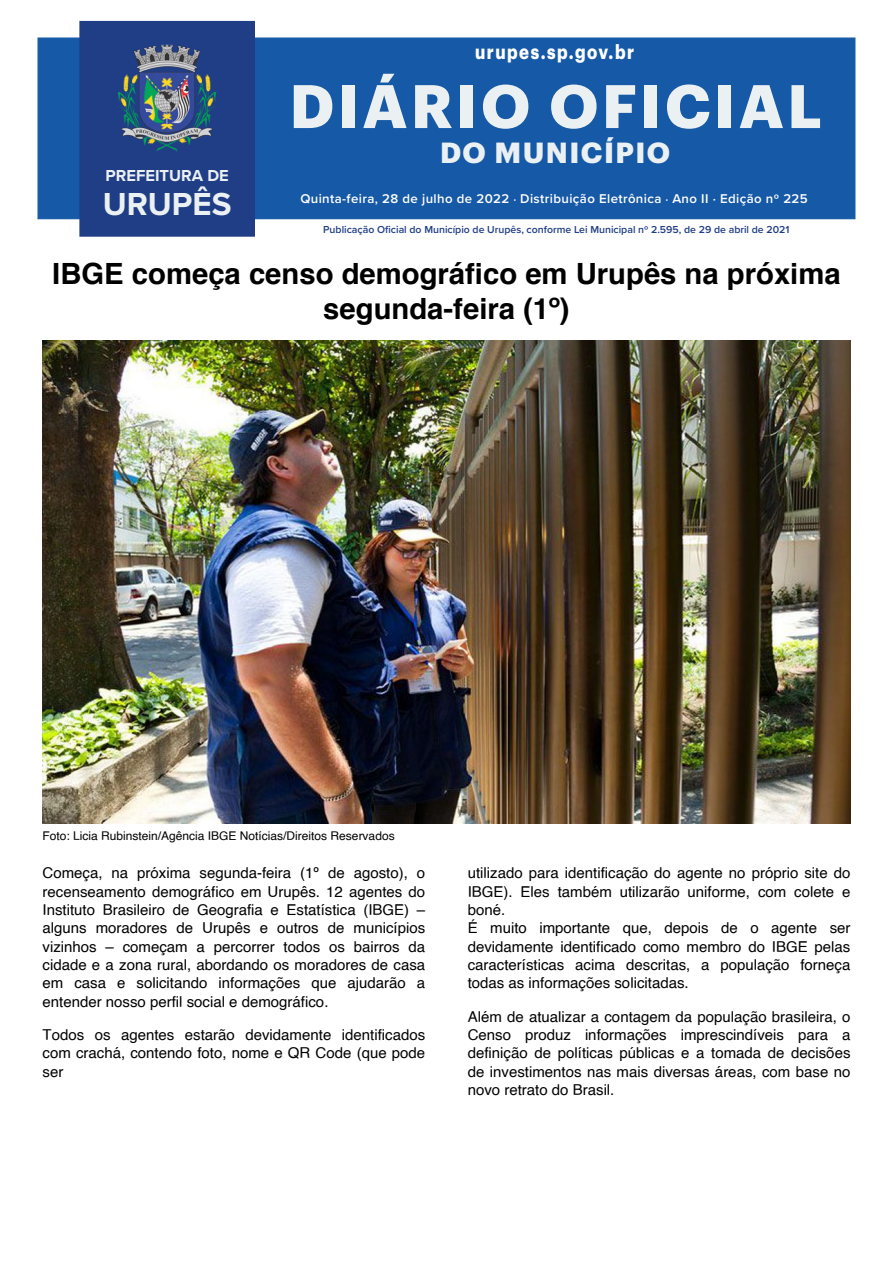
<style>
.page{position:relative;width:893px;height:1263px;background:#fff}
.page>*{position:absolute;margin:0;border:0;box-sizing:border-box;transform-origin:0 0}
.t1{font:700 60px "Graphik";letter-spacing:.06em;color:#ebf0f2}
.t2{font:700 33px "Proxima Nova";color:#ebf0f2}
.t3{font:700 29.25px/35.7px "Helvetica";color:#000;text-align:center}
.t4{font:700 28.5px "Graphik";letter-spacing:.05em;color:#ebf0f2}
.t5{font:700 19.8px "Graphik";letter-spacing:.09em;color:#fff;scale:.83 1}
.t6{font:700 16.5px "Proxima Nova";color:#ebf0f2}
.t7{font:15px/18.3px "Helvetica";color:#000;text-align:justify}
.t8{font:600 13.2px "Proxima Nova";letter-spacing:.03em;color:#fff}
.t9{font:12px "Helvetica";color:#000}
.t10{font:600 10.5px "Proxima Nova";color:#203e86}
.s1{font-size:12px}
</style>
<div class="page">
<div style="left:38px;top:38px;width:817px;height:181px;background:#1659a7"></div>
<div style="left:80px;top:21px;width:174px;height:215px;background:#203e86"></div>
<img style="left:118px;top:44px;width:99px;height:107px">
<div style="left:79px;top:21px;width:176px;height:216px;border:1px solid #203e86"></div>
<img style="left:43px;top:340px;width:807px;height:484px">
<p class="t6" style="left:106px;top:163px;width:125px">PREFEITURA DE</p>
<h2 class="t2" style="left:103px;top:180px;width:130px">URUPÊS</h2>
<h3 class="t5" style="left:475px;top:36px;width:193px">urupes.sp.gov.br</h3>
<h1 class="t1" style="left:290px;top:60px;width:534px">DIÁRIO OFICIAL</h1>
<h3 class="t4" style="left:440px;top:130px;width:232px">DO MUNICÍPIO</h3>
<p class="t8" style="left:300px;top:188px;width:509px">Quinta-feira, 28 de julho de 2022 <span class="s1">⋅</span> Distribuição Eletrônica <span class="s1">⋅</span> Ano II ⋅ Edição nº 225</p>
<p class="t10" style="left:323px;top:222px;width:468px">Publicação Oficial do Município de Urupês, conforme Lei Municipal nº 2.595, de 29 de abril de 2021</p>
<p class="t3" style="left:52px;top:256px;width:790px">IBGE começa censo demográfico em Urupês na próxima segunda-feira (1º)</p>
<p class="t9" style="left:43px;top:826px;width:354px">Foto: Licia Rubinstein/Agência IBGE Notícias/Direitos Reservados</p>
<p class="t7" style="left:43px;top:864px;width:384px">Começa, na próxima segunda-feira (1º de agosto), o recenseamento demográfico em Urupês. 12 agentes do Instituto Brasileiro de Geografia e Estatística (IBGE) – alguns moradores de Urupês e outros de municípios vizinhos – começam a percorrer todos os bairros da cidade e a zona rural, abordando os moradores de casa em casa e solicitando informações que ajudarão a entender nosso perfil social e demográfico.</p>
<p class="t7" style="left:43px;top:1026px;width:384px">Todos os agentes estarão devidamente identificados com crachá, contendo foto, nome e QR Code (que pode ser</p>
<p class="t7" style="left:468px;top:864px;width:384px;text-align:left">utilizado para identificação do agente no próprio site do IBGE). Eles também utilizarão uniforme, com colete e boné.<br>É muito importante que, depois de o agente ser devidamente identificado como membro do IBGE pelas características acima descritas, a população forneça todas as informações solicitadas.</p>
<p class="t7" style="left:468px;top:1008px;width:384px">Além de atualizar a contagem da população brasileira, o Censo produz informações imprescindíveis para a definição de políticas públicas e a tomada de decisões de investimentos nas mais diversas áreas, com base no novo retrato do Brasil.</p>
</div>
